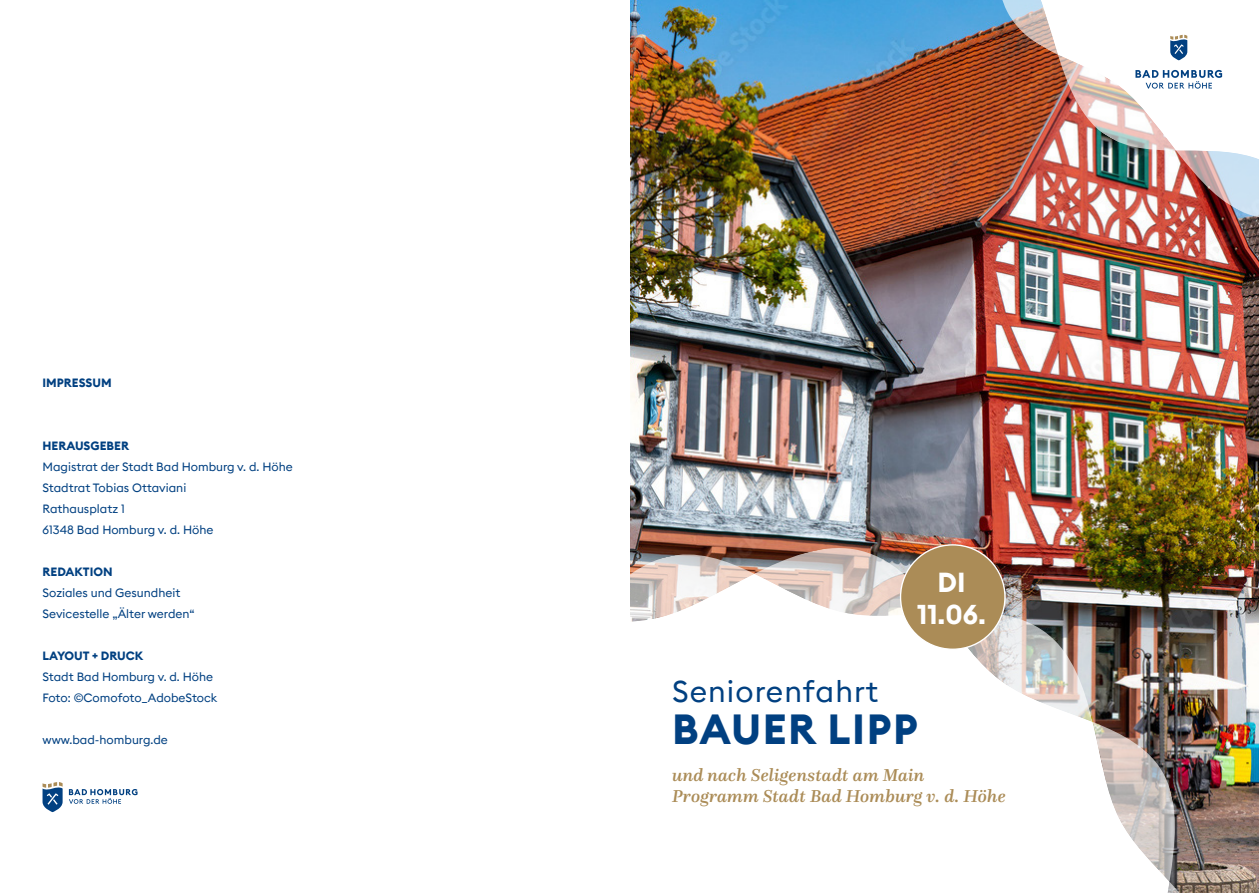
<style>
.page{position:relative;width:1259px;height:893px;background:#fff}
.page>*{position:absolute;margin:0;border:0;box-sizing:border-box;transform-origin:0 0}
._01_Bold_28pt{font:700 42px "Euclid Square";letter-spacing:.035em;color:#014081}
._01_Bold_28pt-2{font:30px "Euclid Square";letter-spacing:.035em;color:#014081}
._01_bold_14pt_weiss{font:700 27.45px "Euclid Square";color:#fff}
._01_bold_14pt_weiss-2{font:700 27.15px "Euclid Square";color:#fff}
._01_Headline_Medium_Italic_24pt__Gold{font:italic 500 18px "Questa";letter-spacing:.01em;color:#ab8c57}
._03_Fließtext_Regular_10pt{font:12px/21px "Euclid Square";color:#014081}
._03_Fließtext_Regular_10pt-2{font:700 12px "Euclid Square";color:#014081}
</style>
<div class="page">
<img style="left:630px;top:0;width:629px;height:893px">
<img style="left:630px;top:544px;width:567px;height:349px">
<svg style="left:630px;top:574px;width:551px;height:319px"></svg>
<svg style="left:978px;top:0;width:16px;height:201px;background:#96533b"></svg>
<img style="left:994px;top:0;width:265px;height:223px">
<svg style="left:43px;top:782px;width:20px;height:30px"></svg>
<svg style="left:69px;top:789px;width:69px;height:15px"></svg>
<div style="left:900px;top:545px;width:105px;height:104px;background:#ab8c57;border-radius:50%"></div>
<p class="_03_Fließtext_Regular_10pt-2" style="left:43px;top:375px;width:71px">IMPRESSUM</p>
<p class="_03_Fließtext_Regular_10pt-2" style="left:43px;top:438px;width:88px">HERAUSGEBER</p>
<p class="_03_Fließtext_Regular_10pt" style="left:43px;top:456px;width:252px">Magistrat der Stadt Bad Homburg v. d. Höhe<br>Stadtrat Tobias Ottaviani</p>
<p class="_03_Fließtext_Regular_10pt" style="left:43px;top:498px;width:172px">Rathausplatz 1<br>61348 Bad Homburg v. d. Höhe</p>
<p class="_03_Fließtext_Regular_10pt-2" style="left:43px;top:564px;width:72px">REDAKTION</p>
<p class="_03_Fließtext_Regular_10pt" style="left:43px;top:582px;width:139px">Soziales und Gesundheit</p>
<p class="_03_Fließtext_Regular_10pt" style="left:43px;top:603px;width:154px">Sevicestelle „Älter werden“</p>
<p class="_03_Fließtext_Regular_10pt-2" style="left:43px;top:648px;width:102px">LAYOUT + DRUCK</p>
<p class="_03_Fließtext_Regular_10pt" style="left:43px;top:666px;width:176px">Stadt Bad Homburg v. d. Höhe<br>Foto: ©Comofoto_AdobeStock</p>
<p class="_03_Fließtext_Regular_10pt" style="left:43px;top:729px;width:127px">www.bad-homburg.de</p>
<p class="_01_bold_14pt_weiss" style="left:937px;top:565px;width:30px">DI</p>
<p class="_01_bold_14pt_weiss-2" style="left:917px;top:597px;width:70px">11.06.</p>
<p class="_01_Bold_28pt-2" style="left:672px;top:672px;width:208px">Seniorenfahrt</p>
<p class="_01_Bold_28pt" style="left:672px;top:702px;width:247px">BAUER LIPP</p>
<p class="_01_Headline_Medium_Italic_24pt__Gold" style="left:672px;top:763px;width:254px">und nach Seligenstadt am Main</p>
<p class="_01_Headline_Medium_Italic_24pt__Gold" style="left:672px;top:785px;width:335px">Programm Stadt Bad Homburg v. d. Höhe</p>
</div>
